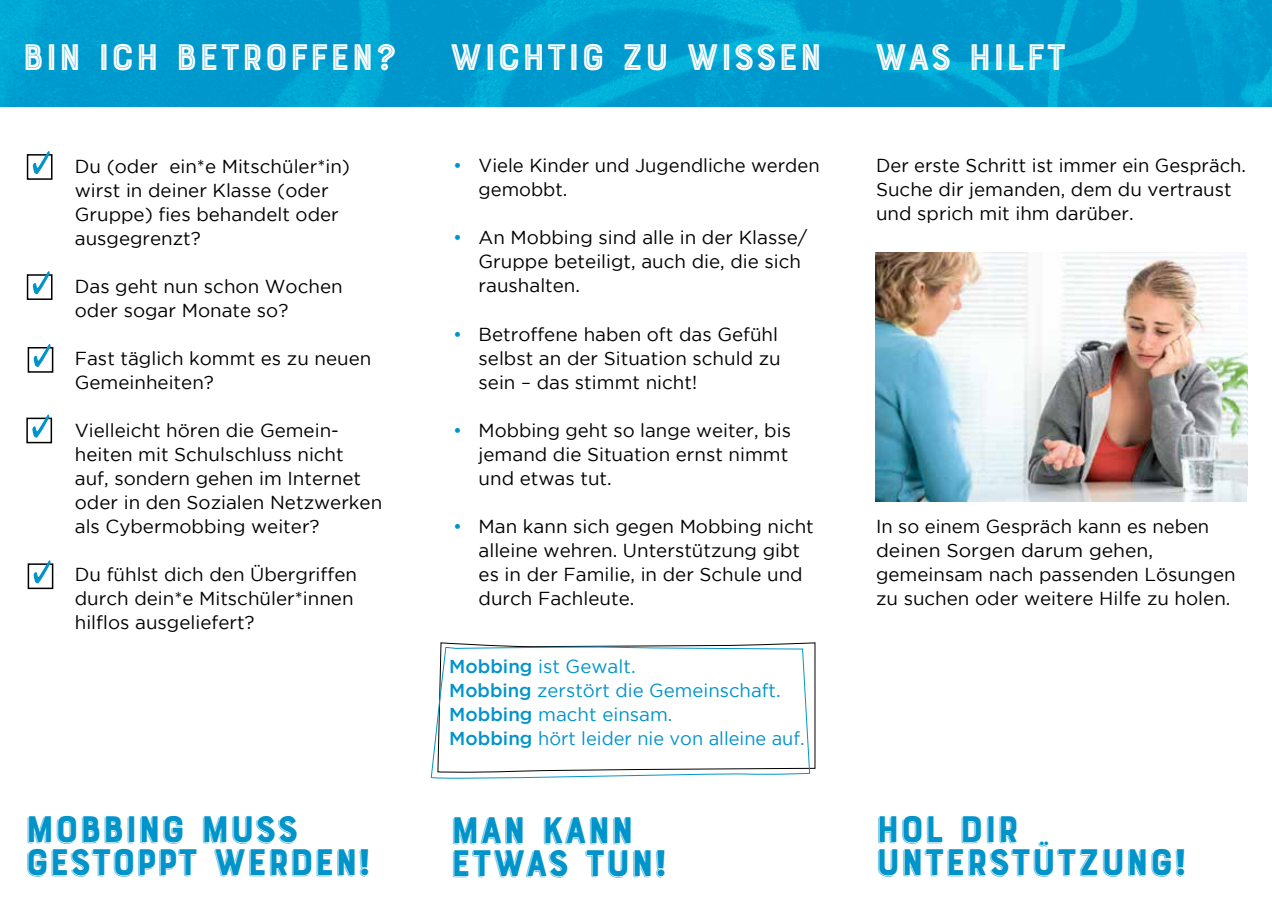
<style>
.page{position:relative;width:1272px;height:902px;background:#fff}
.page>*{position:absolute;margin:0;border:0;box-sizing:border-box;transform-origin:0 0}
.t1{font:39px/33px "Bourton Drop Line";letter-spacing:.01em;color:#0094ca}
.t2{font:39px "Bourton Inline";letter-spacing:.02em;color:#fff}
.t3{font:18.75px/24px "Gotham";color:#000}
.t4{font:18.75px/24px "Gotham";color:#0094ca}
.s1{color:#0094ca}
.s2{font-weight:500}
</style>
<div class="page">
<img style="left:0;top:0;width:1271px;height:106px">
<div style="left:27px;top:274px;width:25px;height:26px;border:2px solid #000"></div>
<svg style="left:33px;top:271px;width:17px;height:23px"></svg>
<div style="left:28px;top:347px;width:25px;height:25px;border:2px solid #000"></div>
<svg style="left:34px;top:344px;width:17px;height:23px"></svg>
<div style="left:26px;top:417px;width:26px;height:26px;border:2px solid #000"></div>
<svg style="left:32px;top:414px;width:17px;height:23px"></svg>
<div style="left:28px;top:563px;width:25px;height:26px;border:2px solid #000"></div>
<svg style="left:34px;top:560px;width:17px;height:23px"></svg>
<div style="left:27px;top:154px;width:25px;height:26px;border:2px solid #000"></div>
<svg style="left:33px;top:151px;width:17px;height:23px"></svg>
<img style="left:875px;top:252px;width:371px;height:249px">
<svg style="left:440px;top:642px;width:375px;height:132px"></svg>
<svg style="left:430px;top:645px;width:380px;height:134px"></svg>
<h1 class="t2" style="left:22px;top:33px;width:377px">BIN ICH BETROFFEN?</h1>
<h1 class="t2" style="left:449px;top:33px;width:375px">WICHTIG ZU WISSEN</h1>
<h1 class="t2" style="left:874px;top:33px;width:194px">WAS HILFT</h1>
<p class="t3" style="left:75px;top:154px;width:277px">Du (oder ein*e Mitschüler*in) wirst in deiner Klasse (oder<br>Gruppe) fies behandelt oder ausgegrenzt?</p>
<p class="t3" style="left:75px;top:274px;width:269px">Das geht nun schon Wochen oder sogar Monate so?</p>
<p class="t3" style="left:75px;top:346px;width:298px">Fast täglich kommt es zu neuen<br>Gemeinheiten?</p>
<p class="t3" style="left:75px;top:418px;width:309px">Vielleicht hören die Gemein&shy;heiten mit Schulschluss nicht auf, sondern gehen im Internet oder in den Sozialen Netzwerken als Cybermobbing weiter?</p>
<p class="t3" style="left:75px;top:562px;width:284px">Du fühlst dich den Übergriffen durch dein*e Mitschüler*innen hilflos ausgeliefert?</p>
<p class="t3" style="left:478px;top:153px;width:342px;text-indent:-26px"><span class="s1">•</span> Viele Kinder und Jugendliche werden gemobbt.</p>
<p class="t3" style="left:478px;top:225px;width:330px;text-indent:-26px"><span class="s1">•</span> An Mobbing sind alle in der Klasse/<br>Gruppe beteiligt, auch die, die sich raushalten.</p>
<p class="t3" style="left:478px;top:321px;width:303px;text-indent:-26px"><span class="s1">•</span> Betroffene haben oft das Gefühl selbst an der Situation schuld zu sein – das stimmt nicht!</p>
<p class="t3" style="left:478px;top:417px;width:314px;text-indent:-26px"><span class="s1">•</span> Mobbing geht so lange weiter, bis jemand die Situation ernst nimmt und etwas tut.</p>
<p class="t3" style="left:478px;top:513px;width:337px;text-indent:-26px"><span class="s1">•</span> Man kann sich gegen Mobbing nicht alleine wehren. Unterstützung gibt es in der Familie, in der Schule und durch Fachleute.</p>
<p class="t4" style="left:449px;top:654px;width:357px"><span class="s2">Mobbing</span> ist Gewalt.<br><span class="s2">Mobbing</span> zerstört die Gemeinschaft.<br><span class="s2">Mobbing</span> macht einsam.<br><span class="s2">Mobbing</span> hört leider nie von alleine auf.</p>
<h1 class="t1" style="left:26px;top:813px;width:347px">MOBBING MUSS<br>GESTOPPT WERDEN!</h1>
<h1 class="t1" style="left:451px;top:815px;width:218px">MAN KANN<br>ETWAS TUN!</h1>
<p class="t3" style="left:876px;top:153px;width:371px">Der erste Schritt ist immer ein Gespräch.<br>Suche dir jemanden, dem du vertraust und sprich mit ihm darüber.</p>
<p class="t3" style="left:876px;top:513px;width:361px">In so einem Gespräch kann es neben deinen Sorgen darum gehen, gemeinsam nach passenden Lösungen zu suchen oder weitere Hilfe zu holen.</p>
<h1 class="t1" style="left:876px;top:814px;width:312px">HOL DIR<br>UNTERSTÜTZUNG!</h1>
</div>
